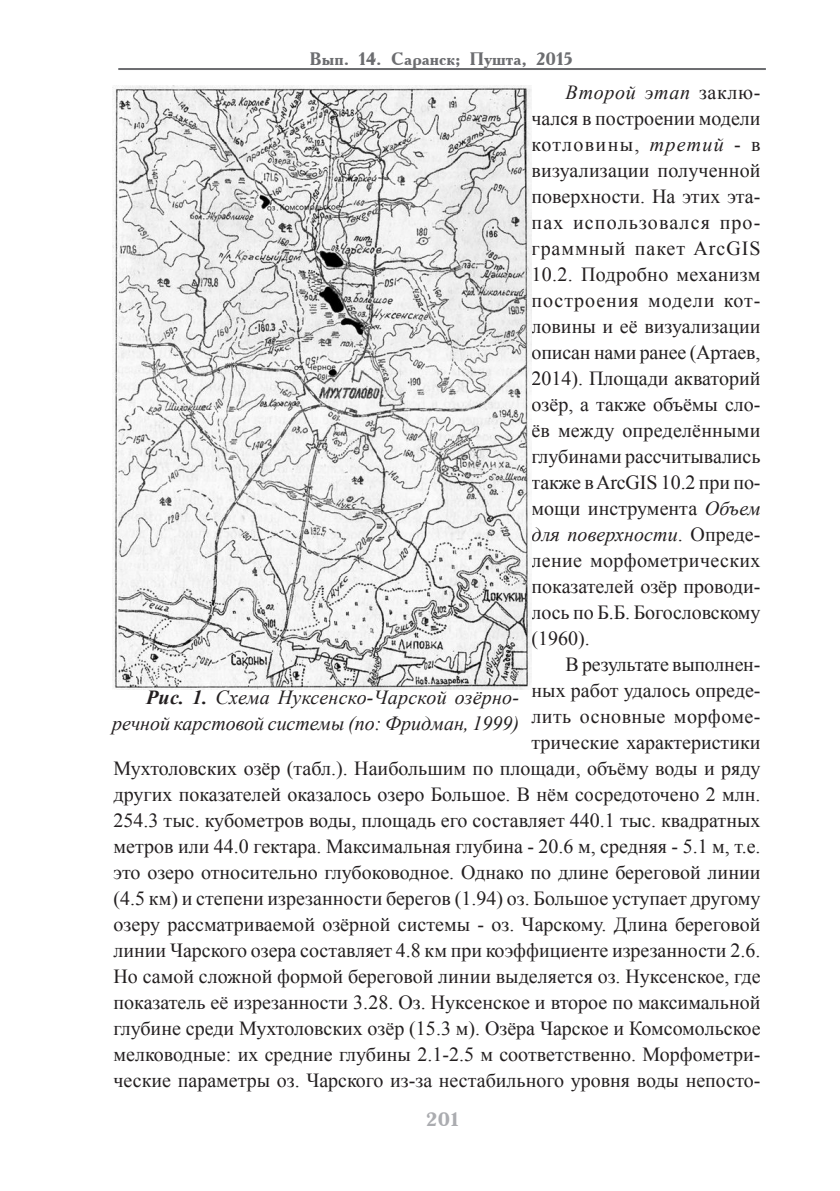
<style>
.page{position:relative;width:840px;height:1191px;background:#fff}
.page>*{position:absolute;margin:0;border:0;box-sizing:border-box;transform-origin:0 0}
.текст{font:20px/26px "Times New Roman";color:#231f20;text-align:justify}
.подписи{font:italic 20px/26px "Times New Roman";color:#231f20;text-align:right}
.t1{font:700 20px "Antiqua";color:#abacb0}
.t2{font:700 18px "Academy Old";color:#6c6d70}
.s1{font-style:italic}
.s2{font-weight:700}
</style>
<div class="page">
<hr style="left:118px;top:68px;width:647px;height:2px;background:#6c6d70">
<img style="left:112px;top:85px;width:419px;height:604px">
<p class="t2" style="left:310px;top:47px;width:264px">Вып. 14. Саранск; Пушта, 2015</p>
<p class="текст" style="left:531px;top:79px;width:230px;text-indent:34px"><span class="s1">Второй этап</span> ЗАКЛЮ-ЧАЛСЯ В ПОСТРОЕНИИ МОДЕЛИ КОТЛОВИНЫ, <span class="s1">третий</span> - В ВИЗУАЛИЗАЦИИ ПОЛУЧЕННОЙ ПОВЕРХНОСТИ. НА ЭТИХ ЭТА-ПАХ ИСПОЛЬЗОВАЛСЯ ПРО-ГРАММНЫЙ ПАКЕТ ARCGIS 10.2. ПОДРОБНО МЕХАНИЗМ ПОСТРОЕНИЯ МОДЕЛИ КОТ-ЛОВИНЫ И ЕЁ ВИЗУАЛИЗАЦИИ ОПИСАН НАМИ РАНЕЕ (АРТАЕВ, 2014). ПЛОЩАДИ АКВАТОРИЙ ОЗЁР, А ТАКЖЕ ОБЪЁМЫ СЛО-ЁВ МЕЖДУ ОПРЕДЕЛЁННЫМИ ГЛУБИНАМИ РАССЧИТЫВАЛИСЬ ТАКЖЕ В ARCGIS 10.2 ПРИ ПО-МОЩИ ИНСТРУМЕНТА <span class="s1">Объем для поверхности</span>. ОПРЕДЕ-ЛЕНИЕ МОРФОМЕТРИЧЕСКИХ ПОКАЗАТЕЛЕЙ ОЗЁР ПРОВОДИ-ЛОСЬ ПО Б.Б. БОГОСЛОВСКОМУ (1960).</p>
<p class="текст" style="left:113px;top:651px;width:648px;text-align:right">В РЕЗУЛЬТАТЕ ВЫПОЛНЕН-<br>НЫХ РАБОТ УДАЛОСЬ ОПРЕДЕ-<br>ЛИТЬ ОСНОВНЫЕ МОРФОМЕ-<br>ТРИЧЕСКИЕ ХАРАКТЕРИСТИКИ<br>МУХТОЛОВСКИХ ОЗЁР (ТАБЛ.). НАИБОЛЬШИМ ПО ПЛОЩАДИ, ОБЪЁМУ ВОДЫ И РЯДУ ДРУГИХ ПОКАЗАТЕЛЕЙ ОКАЗАЛОСЬ ОЗЕРО БОЛЬШОЕ. В НЁМ СОСРЕДОТОЧЕНО 2 МЛН.<br>254.3 ТЫС. КУБОМЕТРОВ ВОДЫ, ПЛОЩАДЬ ЕГО СОСТАВЛЯЕТ 440.1 ТЫС. КВАДРАТНЫХ МЕТРОВ ИЛИ 44.0 ГЕКТАРА. МАКСИМАЛЬНАЯ ГЛУБИНА - 20.6 М, СРЕДНЯЯ - 5.1 М, Т.Е.<br>ЭТО ОЗЕРО ОТНОСИТЕЛЬНО ГЛУБОКОВОДНОЕ. ОДНАКО ПО ДЛИНЕ БЕРЕГОВОЙ ЛИНИИ (4.5 КМ) И СТЕПЕНИ ИЗРЕЗАННОСТИ БЕРЕГОВ (1.94) ОЗ. БОЛЬШОЕ УСТУПАЕТ ДРУГОМУ ОЗЕРУ РАССМАТРИВАЕМОЙ ОЗЁРНОЙ СИСТЕМЫ - ОЗ. ЧАРСКОМУ. ДЛИНА БЕРЕГОВОЙ ЛИНИИ ЧАРСКОГО ОЗЕРА СОСТАВЛЯЕТ 4.8 КМ ПРИ КОЭФФИЦИЕНТЕ ИЗРЕЗАННОСТИ 2.6.<br>НО САМОЙ СЛОЖНОЙ ФОРМОЙ БЕРЕГОВОЙ ЛИНИИ ВЫДЕЛЯЕТСЯ ОЗ. НУКСЕНСКОЕ, ГДЕ ПОКАЗАТЕЛЬ ЕЁ ИЗРЕЗАННОСТИ 3.28. ОЗ. НУКСЕНСКОЕ И ВТОРОЕ ПО МАКСИМАЛЬНОЙ ГЛУБИНЕ СРЕДИ МУХТОЛОВСКИХ ОЗЁР (15.3 М). ОЗЁРА ЧАРСКОЕ И КОМСОМОЛЬСКОЕ МЕЛКОВОДНЫЕ: ИХ СРЕДНИЕ ГЛУБИНЫ 2.1-2.5 М СООТВЕТСТВЕННО. МОРФОМЕТРИ-ЧЕСКИЕ ПАРАМЕТРЫ ОЗ. ЧАРСКОГО ИЗ-ЗА НЕСТАБИЛЬНОГО УРОВНЯ ВОДЫ НЕПОСТО-</p>
<p class="подписи" style="left:112px;top:684px;width:408px"><span class="s2">Рис. 1.</span> Схема Нуксенско-Чарской озёрно&shy;речной карстовой системы (по: Фридман, 1999)</p>
<p class="t1" style="left:426px;top:1108px;width:34px">201</p>
</div>
